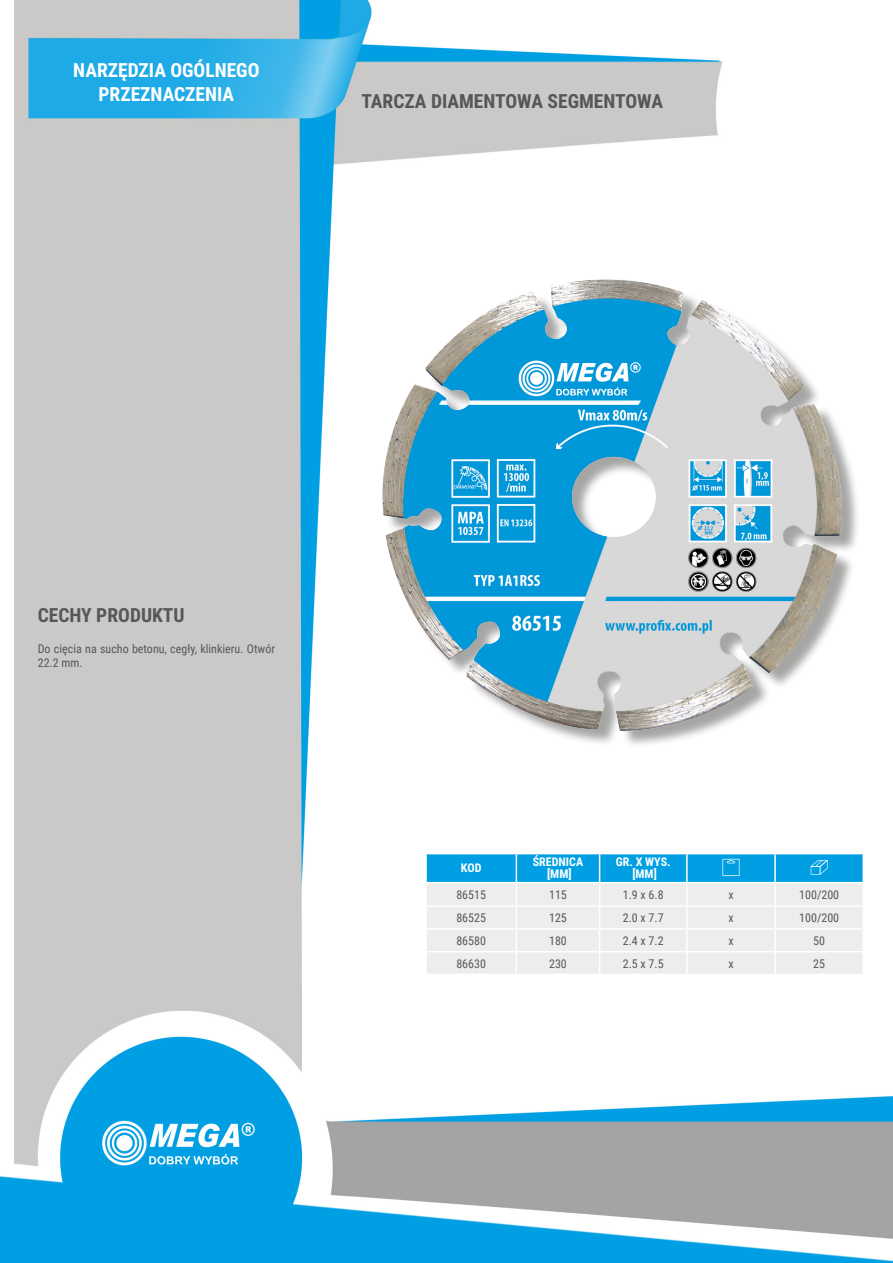
<style>
.page{position:relative;width:893px;height:1263px;background:#fff}
.page>*{position:absolute;margin:0;border:0;box-sizing:border-box;transform-origin:0 0}
.NagĹ_Ăłwek{font:700 19.5px/23.4px "Roboto Condensed";color:#fff;text-align:center}
.Lewo_bez_dzielenia{font:700 19.5px "Roboto Condensed";color:#575756}
.MateriaĹ__CECHY{font:700 19.5px "Roboto Condensed";color:#575756}
.Center{font:12px "Roboto Condensed";color:#575756}
.Opisy{font:12px/14.4px "Roboto Condensed";color:#575756}
.Indeks{font:12px "Roboto Condensed";color:#575756}
.Ĺšrodek_bez_dzieleni{font:700 12px "Roboto Condensed";color:#fff}
.Ĺšrodek__wymuszenie{font:700 12px "Roboto Condensed";color:#fff}
.Tabelka_nagĹ_Ăłwek{font:700 12px "Roboto Condensed";color:#fff}
</style>
<div class="page">
<img style="left:0;top:0;width:893px;height:1263px">
<div style="left:386px;top:282px;width:474px;height:467px;background:#1d1d1b;opacity:.4"></div>
<img style="left:383px;top:279px;width:459px;height:451px">
<hr style="left:425px;top:854px;width:2px;height:28px;background:#fff">
<hr style="left:425px;top:883px;width:2px;height:22px;background:#fff">
<hr style="left:425px;top:907px;width:2px;height:21px;background:#fff">
<hr style="left:425px;top:930px;width:2px;height:21px;background:#fff">
<hr style="left:425px;top:952px;width:2px;height:22px;background:#fff">
<hr style="left:862px;top:854px;width:2px;height:28px;background:#fff">
<hr style="left:862px;top:883px;width:2px;height:22px;background:#fff">
<hr style="left:862px;top:907px;width:2px;height:21px;background:#fff">
<hr style="left:862px;top:930px;width:2px;height:21px;background:#fff">
<hr style="left:862px;top:952px;width:2px;height:22px;background:#fff">
<hr style="left:775px;top:853px;width:89px;height:1px;background:#fff">
<hr style="left:425px;top:853px;width:91px;height:1px;background:#fff">
<hr style="left:425px;top:882px;width:91px;height:1px;background:#fff">
<hr style="left:775px;top:882px;width:89px;height:1px;background:#fff">
<hr style="left:425px;top:905px;width:91px;height:2px;background:#fff">
<hr style="left:775px;top:905px;width:89px;height:2px;background:#fff">
<hr style="left:425px;top:928px;width:91px;height:2px;background:#fff">
<hr style="left:775px;top:928px;width:89px;height:2px;background:#fff">
<hr style="left:425px;top:951px;width:91px;height:1px;background:#fff">
<hr style="left:775px;top:951px;width:89px;height:1px;background:#fff">
<hr style="left:425px;top:974px;width:91px;height:1px;background:#fff">
<hr style="left:516px;top:974px;width:84px;height:1px;background:#fff">
<hr style="left:600px;top:974px;width:87px;height:1px;background:#fff">
<hr style="left:687px;top:974px;width:88px;height:1px;background:#fff">
<hr style="left:775px;top:974px;width:89px;height:1px;background:#fff">
<svg style="left:426px;top:853px;width:437px;height:121px;background:#b9ddec"></svg>
<p class="NagĹ_Ăłwek" style="left:73px;top:58px;width:188px">NARZĘDZIA OGÓLNEGO<br>PRZEZNACZENIA</p>
<p class="Lewo_bez_dzielenia" style="left:361px;top:88px;width:303px">TARCZA DIAMENTOWA SEGMENTOWA</p>
<p class="MateriaĹ__CECHY" style="left:38px;top:601px;width:148px">CECHY PRODUKTU</p>
<p class="Opisy" style="left:38px;top:641px;width:239px">Do cięcia na sucho betonu, cegły, klinkieru. Otwór<br>22.2 mm.</p>
<p class="Tabelka_nagĹ_Ăłwek" style="left:461px;top:860px;width:22px">KOD</p>
<p class="Ĺšrodek_bez_dzieleni" style="left:533px;top:854px;width:52px">ŚREDNICA</p>
<p class="Ĺšrodek__wymuszenie" style="left:547px;top:866px;width:26px">[MM]</p>
<p class="Ĺšrodek_bez_dzieleni" style="left:616px;top:854px;width:56px">GR. X WYS.</p>
<p class="Ĺšrodek__wymuszenie" style="left:632px;top:866px;width:26px">[MM]</p>
<p class="Indeks" style="left:456px;top:886px;width:31px">86515</p>
<p class="Center" style="left:549px;top:886px;width:19px">115</p>
<p class="Center" style="left:623px;top:886px;width:42px">1.9 x 6.8</p>
<p class="Center" style="left:728px;top:886px;width:7px">x</p>
<p class="Center" style="left:799px;top:886px;width:42px">100/200</p>
<p class="Indeks" style="left:456px;top:909px;width:31px">86525</p>
<p class="Center" style="left:549px;top:909px;width:19px">125</p>
<p class="Center" style="left:623px;top:909px;width:42px">2.0 x 7.7</p>
<p class="Center" style="left:728px;top:909px;width:7px">x</p>
<p class="Center" style="left:799px;top:909px;width:42px">100/200</p>
<p class="Indeks" style="left:456px;top:932px;width:31px">86580</p>
<p class="Center" style="left:549px;top:932px;width:19px">180</p>
<p class="Center" style="left:623px;top:932px;width:42px">2.4 x 7.2</p>
<p class="Center" style="left:728px;top:932px;width:7px">x</p>
<p class="Center" style="left:813px;top:932px;width:13px">50</p>
<p class="Indeks" style="left:456px;top:955px;width:31px">86630</p>
<p class="Center" style="left:549px;top:955px;width:19px">230</p>
<p class="Center" style="left:623px;top:955px;width:42px">2.5 x 7.5</p>
<p class="Center" style="left:728px;top:955px;width:7px">x</p>
<p class="Center" style="left:813px;top:955px;width:13px">25</p>
</div>
